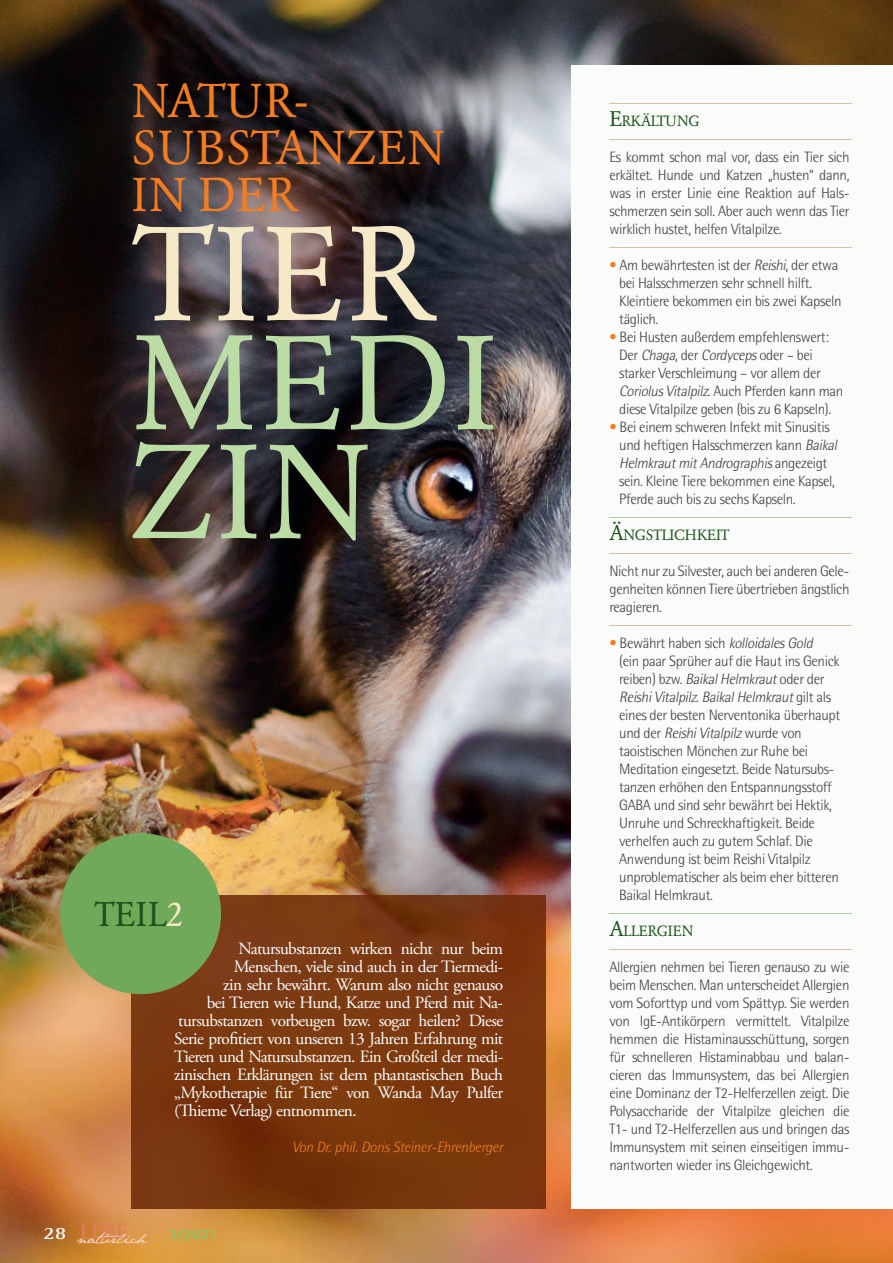
<style>
.page{position:relative;width:893px;height:1263px;background:#fff}
.page>*{position:absolute;margin:0;border:0;box-sizing:border-box;transform-origin:0 0}
.t1{font:132.15px/108.9px "Garamond BQ";letter-spacing:.03em;color:#bbdca4}
.t2{font:132.15px "Garamond BQ";color:#f6e9c7}
.t3{font:46.95px/47px "Garamond BQ";letter-spacing:.02em;color:#f47d21}
.t4{font:33.9px "Garamond BQ";color:#1b521b}
.t5{font:700 23.1px "Rotis Serif";color:#df7d5b;scale:.91 1}
.t6{font:17.25px "Adobe Garamond Pro";letter-spacing:-.035em;color:#fff}
.t7{font:300 15px/18px "AT Rotis Semi Sans";letter-spacing:-.025em;color:#3e3e3f}
.t8{font:italic 300 15px "AT Rotis Semi Sans";letter-spacing:-.015em;color:#f47d21}
.t9{font:14.7px "Garamond BQ";letter-spacing:-.015em;color:#1b521b}
.t10{font:14.7px "Garamond BQ";letter-spacing:.005em;color:#1b521b}
.t11{font:700 14.1px "AT Rotis Semi Sans";color:#87c765;scale:1.18 1}
.s1{color:#f6e9c7}
.s2{font-size:17.85px;color:#fff}
.s3{font-size:21px}
.s4{color:#f47d21}
.s5{font-style:italic}
</style>
<div class="page">
<img style="left:0;top:0;width:893px;height:1263px">
<div style="left:572px;top:65px;width:321px;height:1143px;background:#f9fcf8"></div>
<svg style="left:77px;top:1232px;width:70px;height:12px"></svg>
<hr style="left:609px;top:103px;width:243px;height:1px;background:#dfbca5">
<hr style="left:609px;top:139px;width:243px;height:1px;background:#dfbca5">
<hr style="left:609px;top:247px;width:243px;height:1px;background:#dfbca5">
<hr style="left:609px;top:517px;width:243px;height:1px;background:#b0caa0">
<hr style="left:609px;top:553px;width:243px;height:1px;background:#dfbca5">
<hr style="left:609px;top:625px;width:243px;height:1px;background:#dfbca5">
<hr style="left:609px;top:913px;width:243px;height:1px;background:#b0caa0">
<hr style="left:609px;top:949px;width:243px;height:1px;background:#dfbca5">
<img style="left:132px;top:895px;width:414px;height:313px">
<div style="left:60px;top:833px;width:161px;height:161px;background:#70a959;border-radius:50%"></div>
<h2 class="t3" style="left:132px;top:78px;width:315px">NATUR-<br>SUBSTANZEN<br>IN DER</h2>
<h1 class="t2" style="left:132px;top:198px;width:303px">TIER</h1>
<h1 class="t1" style="left:132px;top:331px;width:367px">MEDI<br>ZIN</h1>
<h3 class="t4" style="left:94px;top:895px;width:91px">TEIL<span class="s1">2</span></h3>
<p class="t6" style="left:238px;top:938px;width:266px">Natursubstanzen wirken nicht nur beim</p>
<p class="t6" style="left:234px;top:956px;width:271px">Menschen, viele sind auch in der Tiermedi-</p>
<p class="t6" style="left:223px;top:974px;width:281px">zin sehr bewährt. Warum also nicht genauso</p>
<p class="t6" style="left:207px;top:992px;width:298px">bei Tieren wie Hund, Katze und Pferd mit Na-</p>
<p class="t6" style="left:178px;top:1010px;width:326px">tursubstanzen vorbeugen bzw. sogar heilen? Diese</p>
<p class="t6" style="left:174px;top:1028px;width:330px">Serie profitiert von unseren 13 Jahren Erfahrung mit</p>
<p class="t6" style="left:174px;top:1046px;width:330px">Tieren und Natursubstanzen. Ein Großteil der medi-</p>
<p class="t6" style="left:174px;top:1064px;width:330px">zinischen Erklärungen ist dem phantastischen Buch</p>
<p class="t6" style="left:174px;top:1082px;width:330px">„Mykotherapie für Tiere“ von Wanda May Pulfer</p>
<p class="t6" style="left:174px;top:1100px;width:184px">(Thieme Verlag) entnommen.</p>
<p class="t8" style="left:292px;top:1138px;width:212px">Von Dr. phil. Doris Steiner-Ehrenberger</p>
<h3 class="t5" style="left:43px;top:1218px;width:94px"><span class="s2">28</span> LEBE</h3>
<p class="t11" style="left:169px;top:1226px;width:43px">3/2021</p>
<p class="t9" style="left:609px;top:112px;width:91px"><span class="s3">E</span>RKÄLTUNG</p>
<p class="t7" style="left:609px;top:148px;width:242px;text-align:justify">Es kommt schon mal vor, dass ein Tier sich erkältet. Hunde und Katzen „husten“ dann, was in erster Linie eine Reaktion auf Hals&shy;schmerzen sein soll. Aber auch wenn das Tier wirklich hustet, helfen Vitalpilze.</p>
<p class="t7" style="left:619px;top:256px;width:224px;text-indent:-10px"><span class="s4">•</span> Am bewährtesten ist der <span class="s5">Reishi</span>, der etwa bei Halsschmerzen sehr schnell hilft.<br>Kleintiere bekommen ein bis zwei Kapseln täglich.</p>
<p class="t7" style="left:619px;top:328px;width:226px;text-indent:-10px"><span class="s4">•</span> Bei Husten außerdem empfehlenswert:<br>D e r <span class="s5">Chaga</span>, d e r <span class="s5">Cordyceps</span>o d e r – b e i starker Verschleimung – vor allem der <span class="s5">CoriolusVitalpilz</span>. A u c h Pfe rd e n ka n n m a n diese Vitalpilze geben (bis zu 6 Kapseln).</p>
<p class="t7" style="left:619px;top:418px;width:222px;text-indent:-10px"><span class="s4">•</span> Bei einem schweren Infekt mit Sinusitis und heftigen Halsschmerzen kann <span class="s5">Baikal HelmkrautmitAndrographis</span>a n g eze i g t sein. Kleine Tiere bekommen eine Kapsel, Pferde auch bis zu sechs Kapseln.</p>
<p class="t9" style="left:609px;top:526px;width:122px"><span class="s3">Ä</span>NGSTLICHKEIT</p>
<p class="t7" style="left:609px;top:562px;width:242px;text-align:justify">Nicht nur zu Silvester, auch bei anderen Gele&shy;genheiten können Tiere übertrieben ängstlich reagieren.</p>
<p class="t7" style="left:619px;top:634px;width:223px;text-indent:-10px"><span class="s4">•</span> Bewährt haben sich <span class="s5">kolloidalesGold<br></span>(ein paar Sprüher auf die Haut ins Genick reiben) bzw. <span class="s5">BaikalHelmkraut</span>oder der <span class="s5">ReishiVitalpilz.BaikalHelmkraut</span>g i l t a l s eines der besten Nerventonika überhaupt u n d d e r <span class="s5">ReishiVitalpilz</span>w u rd e vo n taoistischen Mönchen zur Ruhe bei Meditation eingesetzt. Beide Natursubs&shy;tanzen erhöhen den Entspannungsstoff GABA und sind sehr bewährt bei Hektik, Unruhe und Schreckhaftigkeit. Beide verhelfen auch zu gutem Schlaf. Die Anwendung ist beim Reishi Vitalpilz unproblematischer als beim eher bitteren Baikal Helmkraut.</p>
<p class="t10" style="left:609px;top:922px;width:86px"><span class="s3">A</span>LLERGIEN</p>
<p class="t7" style="left:609px;top:958px;width:242px;text-align:justify">Allergien nehmen bei Tieren genauso zu wie beim Menschen. Man unterscheidet Allergien vom Soforttyp und vom Spättyp. Sie werden von IgE-Antikörpern vermittelt. Vitalpilze hemmen die Histaminausschüttung, sorgen für schnelleren Histaminabbau und balan&shy;cieren das Immunsystem, das bei Allergien eine Dominanz der T2-Helferzellen zeigt. Die Polysaccharide der Vitalpilze gleichen die T1- und T2-Helferzellen aus und bringen das Immunsystem mit seinen einseitigen immu&shy;nantworten wieder ins Gleichgewicht.</p>
</div>
